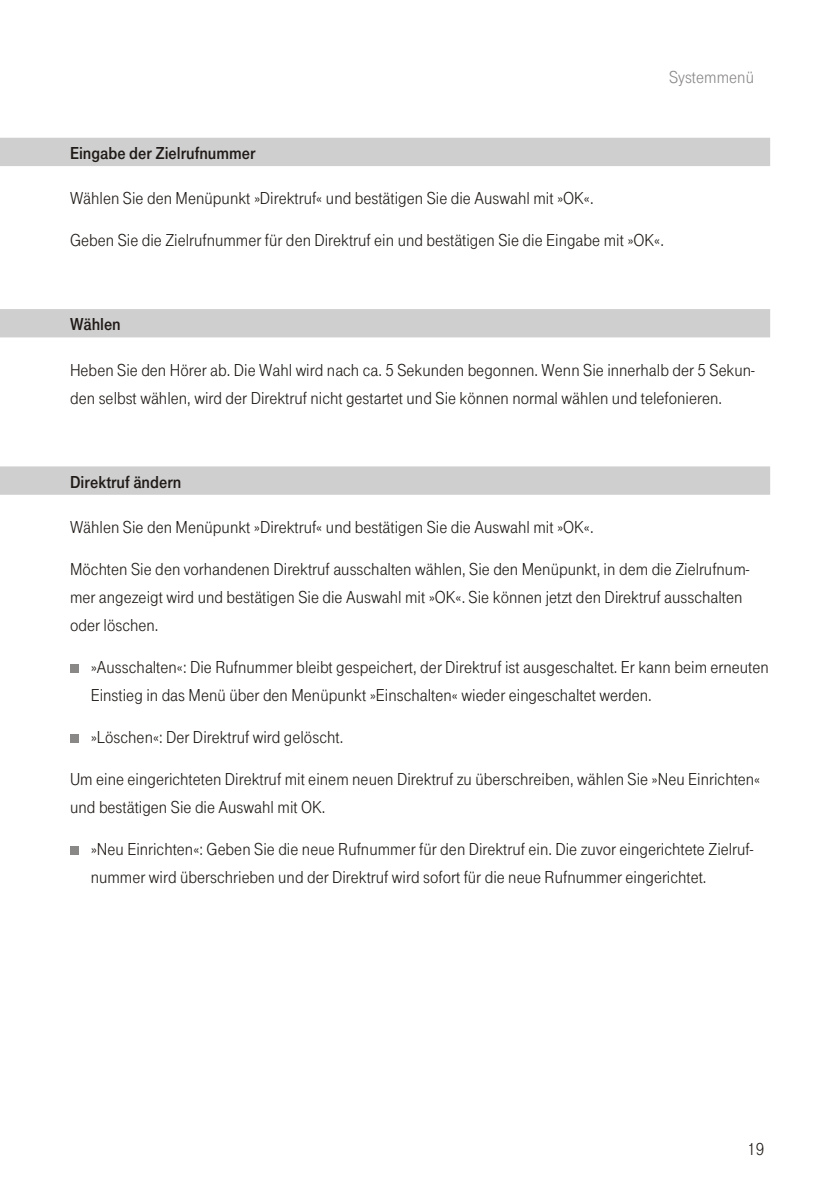
<style>
.page{position:relative;width:840px;height:1192px;background:#fff}
.page>*{position:absolute;margin:0;border:0;box-sizing:border-box;transform-origin:0 0}
.t1{font:60px "Tele Logo";color:#8a8787}
.t2{font:18px/28px "Tele Grotesk Norm";letter-spacing:.005em;color:#1f1a17}
.t3{font:18px "Tele Grotesk Fett";color:#1f1a17}
.t4{font:18px "Tele Grotesk Norm";letter-spacing:.005em;color:#8a8787}
</style>
<div class="page">
<div style="left:0;top:138px;width:770px;height:28px;background:#cfcfcf"></div>
<div style="left:0;top:309px;width:770px;height:28px;background:#cfcfcf"></div>
<div style="left:0;top:466px;width:770px;height:29px;background:#cfcfcf"></div>
<p class="t4" style="left:669px;top:68px;width:86px">Sys tem me nü</p>
<p class="t3" style="left:70px;top:145px;width:187px">Eingabe der Zielrufnummer</p>
<p class="t2" style="left:70px;top:185px;width:525px">Wäh len Sie den Me nü punkt »Di rek truf« und be stä ti gen Sie die Aus wahl mit »OK«.</p>
<p class="t2" style="left:70px;top:227px;width:595px">Ge ben Sie die Zielruf num mer für den Di rek truf ein und be stä ti gen Sie die Ein ga be mit »OK«.</p>
<p class="t3" style="left:70px;top:316px;width:52px">Wählen</p>
<p class="t2" style="left:70px;top:356px;width:686px">He ben Sie den Hö rer ab. Die Wahl wird nach ca. 5 Se kun den be gon nen. Wenn Sie in ner halb der 5 Se kun - den selbst wäh len, wird der Di rek truf nicht ge star tet und Sie kön nen nor mal wäh len und te le fo nie ren.</p>
<p class="t3" style="left:70px;top:473px;width:113px">Direktruf ändern</p>
<p class="t2" style="left:70px;top:513px;width:525px">Wäh len Sie den Me nü punkt »Di rek truf« und be stä ti gen Sie die Aus wahl mit »OK«.</p>
<p class="t2" style="left:70px;top:555px;width:681px">Möch ten Sie den vor han de nen Di rek truf aus schal ten wäh len, Sie den Me nü punkt, in dem die Zielruf num - mer an ge zeigt wird und be stä ti gen Sie die Aus wahl mit »OK«. Sie kön nen jetzt den Direk truf aus schal ten oder lö schen.</p>
<h1 class="t1" style="left:62px;top:637px;width:27px">=</h1>
<p class="t2" style="left:91px;top:653px;width:680px">»Aus schal ten«: Die Ruf num mer bleibt ge spei chert, der Di rek truf ist aus ge schal tet. Er kann beim er neu ten<br>Ein stieg in das Menü über den Me nü punkt »Ein schal ten« wie der ein ge schal tet wer den.</p>
<h1 class="t1" style="left:62px;top:707px;width:27px">=</h1>
<p class="t2" style="left:91px;top:723px;width:254px">»Lö schen«: Der Di rek truf wird ge löscht.</p>
<p class="t2" style="left:70px;top:765px;width:692px">Um eine ein ge rich te ten Di rek truf mit ei nem neu en Di rek truf zu über schrei ben, wäh len Sie »Neu Ein rich ten« und be stä ti gen Sie die Aus wahl mit OK.</p>
<h1 class="t1" style="left:62px;top:819px;width:27px">=</h1>
<p class="t2" style="left:91px;top:835px;width:664px">»Neu Ein rich ten«: Ge ben Sie die neue Ruf num mer für den Di rek truf ein. Die zu vor ein ge rich te te Ziel ruf - num mer wird über schrie ben und der Di rek truf wird so fort für die neue Ruf num mer ein ge rich tet.</p>
<p class="t2" style="left:747px;top:1135px;width:19px">19</p>
</div>
